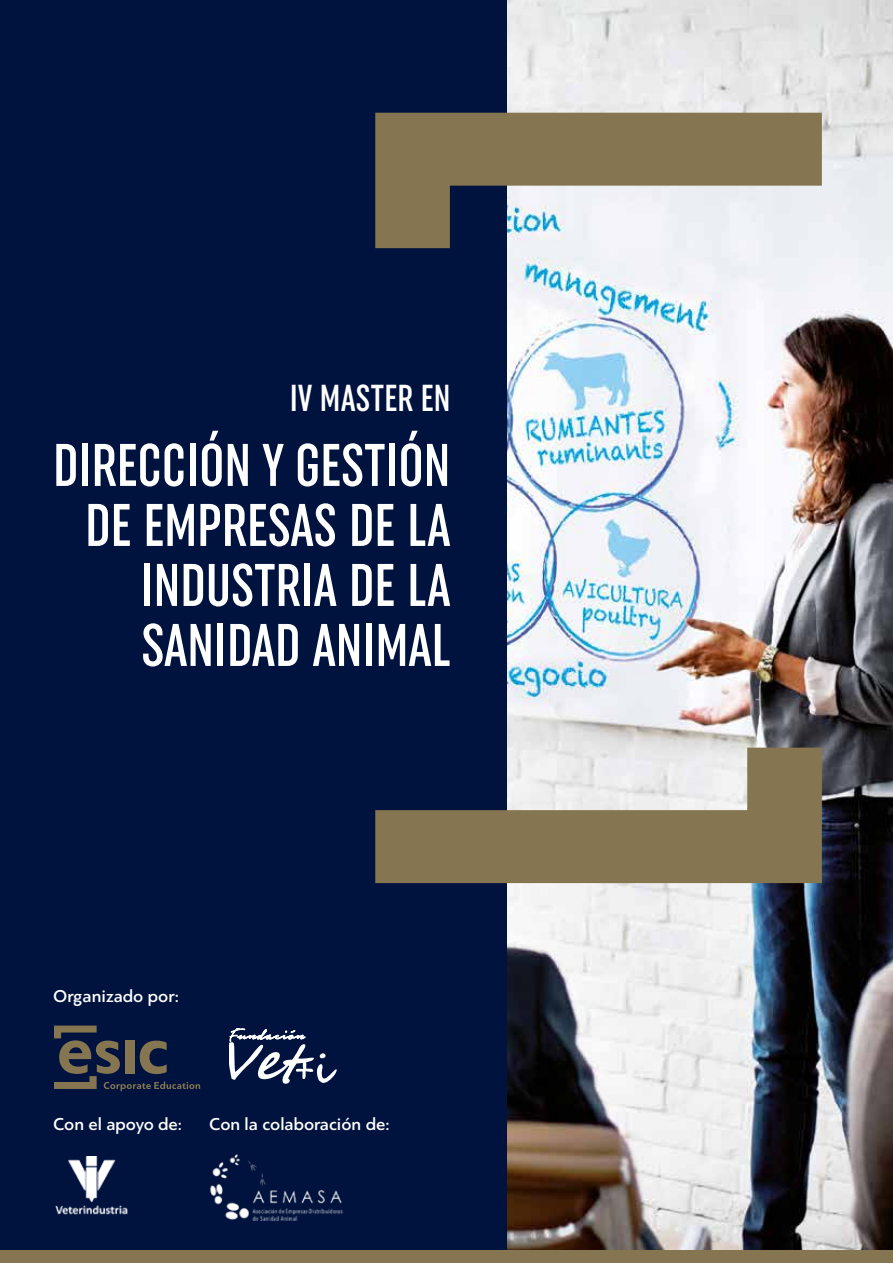
<style>
.page{position:relative;width:893px;height:1263px;background:#fff}
.page>*{position:absolute;margin:0;border:0;box-sizing:border-box;transform-origin:0 0}
.t1{font:500 extra-condensed 60px/60px "Uniform";color:#fff;text-align:right}
.t2{font:500 extra-condensed 37.5px "Uniform";letter-spacing:.01em;color:#fff}
.t3{font:500 18px "PF Bague Sans Pro";color:#fff}
</style>
<div class="page">
<img style="left:506px;top:0;width:387px;height:1251px">
<div style="left:0;top:0;width:506px;height:1263px;background:#00133f"></div>
<svg style="left:375px;top:113px;width:447px;height:135px;fill:#857550"></svg>
<svg style="left:375px;top:748px;width:447px;height:135px;fill:#857550"></svg>
<div style="left:0;top:1251px;width:893px;height:12px;background:#857550"></div>
<svg style="left:54px;top:1025px;width:146px;height:66px"></svg>
<img style="left:55px;top:1156px;width:73px;height:58px">
<svg style="left:229px;top:1028px;width:108px;height:55px"></svg>
<img style="left:210px;top:1155px;width:133px;height:65px">
<p class="t2" style="left:290px;top:376px;width:162px">IV MASTER EN</p>
<p class="t1" style="left:53px;top:434px;width:399px">DIRECCIÓN Y GESTIÓN<br>DE EMPRESAS DE LA<br>INDUSTRIA DE LA<br>SANIDAD ANIMAL</p>
<p class="t3" style="left:53px;top:985px;width:127px">Organizado por:</p>
<p class="t3" style="left:53px;top:1113px;width:131px">Con el apoyo de:</p>
<p class="t3" style="left:209px;top:1113px;width:182px">Con la colaboración de:</p>
</div>
